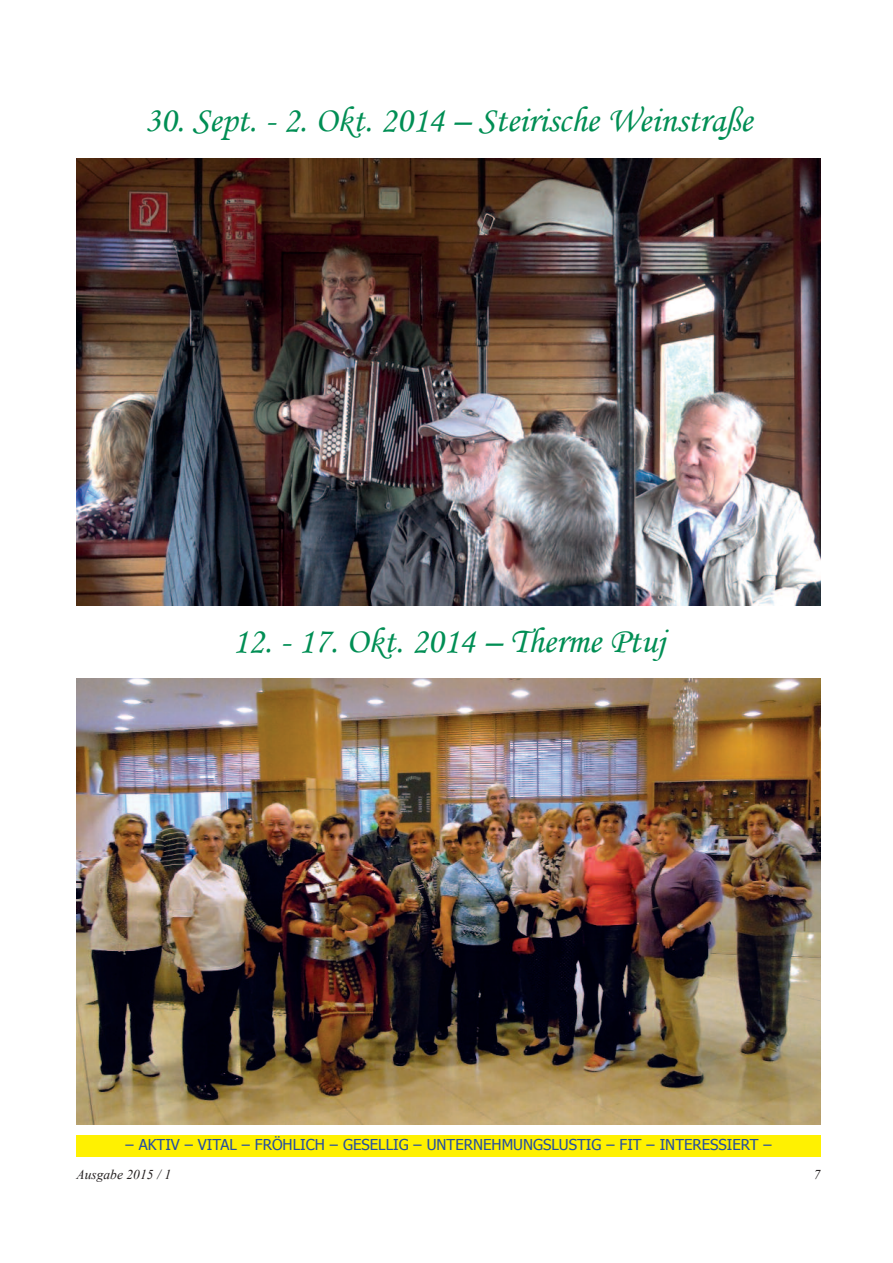
<style>
.page{position:relative;width:893px;height:1263px;background:#fff}
.page>*{position:absolute;margin:0;border:0;box-sizing:border-box;transform-origin:0 0}
.t1{font:36px "Monotype Corsiva";color:#008e54}
.t2{font:15px "Tahoma";color:#244ea1}
.t3{font:italic 13.5px "Times New Roman";color:#231f20}
</style>
<div class="page">
<div style="left:77px;top:1135px;width:744px;height:22px;background:#fff101"></div>
<img style="left:77px;top:678px;width:744px;height:447px">
<img style="left:77px;top:159px;width:744px;height:446px">
<h1 class="t1" style="left:145px;top:103px;width:609px">30. Sept. - 2. Okt. 2014 – Steirische Weinstraße</h1>
<h1 class="t1" style="left:232px;top:623px;width:434px">12. - 17. Okt. 2014 – Therme Ptuj</h1>
<p class="t2" style="left:126px;top:1135px;width:647px">– AKTIV – VITAL – FRÖHLICH – GESELLIG – UNTERNEHMUNGSLUSTIG – FIT – INTERESSIERT –</p>
<p class="t3" style="left:77px;top:1167px;width:96px">Ausgabe 2015 / 1</p>
<p class="t3" style="left:814px;top:1167px;width:8px">7</p>
</div>
